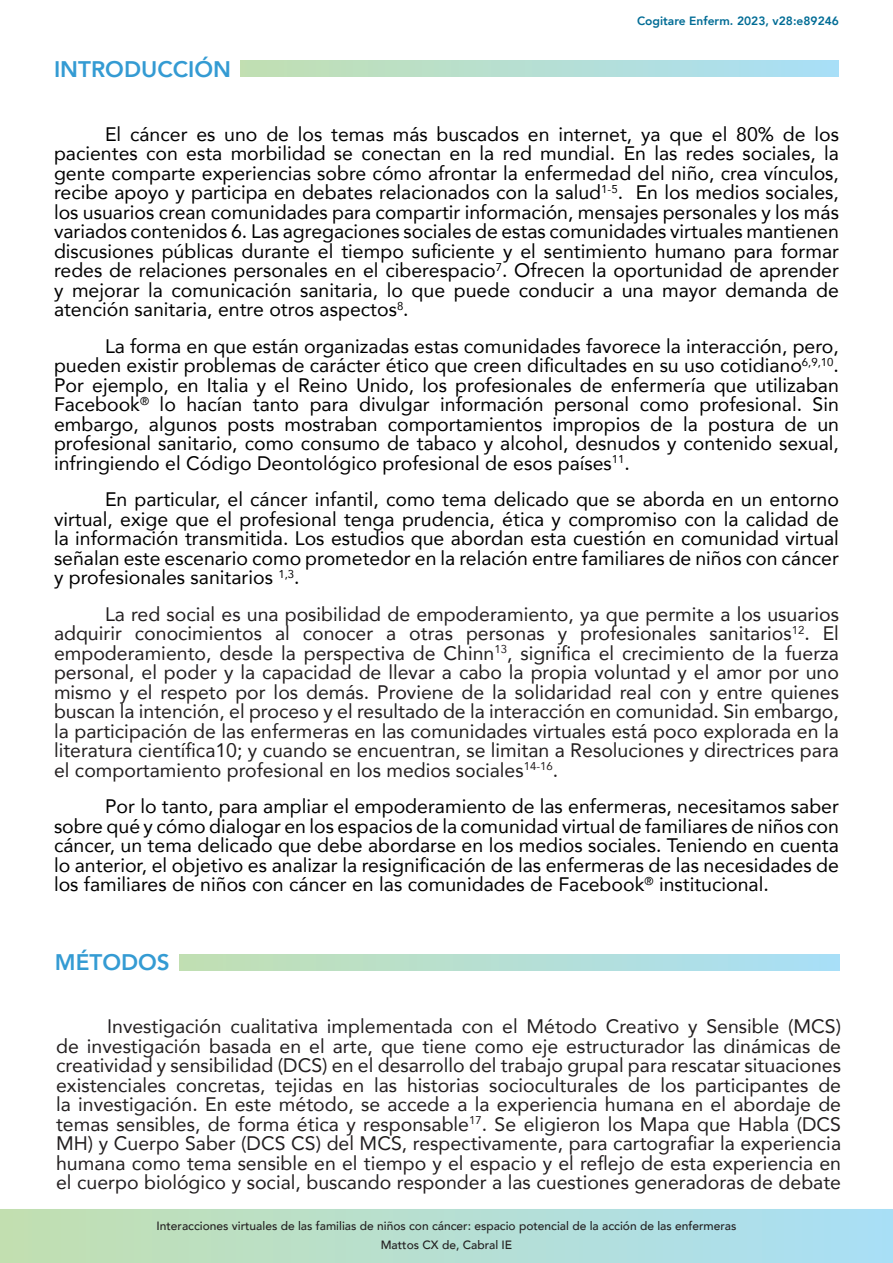
<style>
.page{position:relative;width:893px;height:1263px;background:#fff}
.page>*{position:absolute;margin:0;border:0;box-sizing:border-box;transform-origin:0 0}
.t1{font:800 22.5px "Avenir";color:#349bd3}
.t2{font:19.5px/19.5px "Avenir";color:#000001;text-align:justify}
.t3{font:19.5px/19.5px "Avenir";color:#231f20;text-align:justify}
.t4{font:500 12px/18.6px "Avenir";color:#231f20;text-align:center}
.t5{font:800 12px "Avenir";color:#006c95}
</style>
<div class="page">
<svg style="left:0;top:1209px;width:893px;height:54px;background:#b6dfd2"></svg>
<div style="left:241px;top:60px;width:598px;height:17px;background:linear-gradient(to right,#c2dfb1,#a9dff7)"></div>
<div style="left:180px;top:954px;width:660px;height:16px;background:linear-gradient(to right,#c2dfb2,#a9dff7)"></div>
<p class="t1" style="left:54px;top:48px;width:179px">INTRODUCCIÓN</p>
<p class="t5" style="left:637px;top:10px;width:203px">Cogitare Enferm. 2023, v28:e89246</p>
<p class="t2" style="left:54px;top:124px;width:787px;text-indent:51px">El cáncer es uno de los temas más buscados en internet, ya que el 80% de los pacientes con esta morbilidad se conectan en la red mundial. En las redes sociales, la gente comparte experiencias sobre cómo afrontar la enfermedad del niño, crea vínculos, recibe apoyo y participa en debates relacionados con la salud<sup>1-5</sup>. En los medios sociales, los usuarios crean comunidades para compartir información, mensajes personales y los más variados contenidos 6. Las agregaciones sociales de estas comunidades virtuales mantienen discusiones públicas durante el tiempo suficiente y el sentimiento humano para formar redes de relaciones personales en el ciberespacio<sup>7</sup>. Ofrecen la oportunidad de aprender y mejorar la comunicación sanitaria, lo que puede conducir a una mayor demanda de atención sanitaria, entre otros aspectos<sup>8</sup>.</p>
<p class="t2" style="left:54px;top:336px;width:786px;text-indent:51px">La forma en que están organizadas estas comunidades favorece la interacción, pero, pueden existir problemas de carácter ético que creen dificultades en su uso cotidiano<sup>6,9,10</sup>.<br>Por ejemplo, en Italia y el Reino Unido, los profesionales de enfermería que utilizaban Facebook<sup>®</sup> lo hacían tanto para divulgar información personal como profesional. Sin embargo, algunos posts mostraban comportamientos impropios de la postura de un profesional sanitario, como consumo de tabaco y alcohol, desnudos y contenido sexual, infringiendo el Código Deontológico profesional de esos países<sup>11</sup>.</p>
<p class="t2" style="left:54px;top:489px;width:786px;text-indent:51px">En particular, el cáncer infantil, como tema delicado que se aborda en un entorno virtual, exige que el profesional tenga prudencia, ética y compromiso con la calidad de la información transmitida. Los estudios que abordan esta cuestión en comunidad virtual señalan este escenario como prometedor en la relación entre familiares de niños con cáncer y profesionales sanitarios <sup>1,3</sup>.</p>
<p class="t3" style="left:54px;top:604px;width:787px;text-indent:51px">La red social es una posibilidad de empoderamiento, ya que permite a los usuarios adquirir conocimientos al conocer a otras personas y profesionales sanitarios<sup>12</sup>. El empoderamiento, desde la perspectiva de Chinn<sup>13</sup>, significa el crecimiento de la fuerza personal, el poder y la capacidad de llevar a cabo la propia voluntad y el amor por uno mismo y el respeto por los demás. Proviene de la solidaridad real con y entre quienes buscan la intención, el proceso y el resultado de la interacción en comunidad. Sin embargo, la participación de las enfermeras en las comunidades virtuales está poco explorada en la literatura científica10; y cuando se encuentran, se limitan a Resoluciones y directrices para el comportamiento profesional en los medios sociales<sup>14-16</sup>.</p>
<p class="t2" style="left:54px;top:796px;width:786px;text-indent:51px">Por lo tanto, para ampliar el empoderamiento de las enfermeras, necesitamos saber sobre qué y cómo dialogar en los espacios de la comunidad virtual de familiares de niños con cáncer, un tema delicado que debe abordarse en los medios sociales. Teniendo en cuenta lo anterior, el objetivo es analizar la resignificación de las enfermeras de las necesidades de los familiares de niños con cáncer en las comunidades de Facebook<sup>®</sup> institucional.</p>
<p class="t1" style="left:55px;top:942px;width:116px">MÉTODOS</p>
<p class="t3" style="left:56px;top:1016px;width:786px;text-indent:51px">Investigación cualitativa implementada con el Método Creativo y Sensible (MCS) de investigación basada en el arte, que tiene como eje estructurador las dinámicas de creatividad y sensibilidad (DCS) en el desarrollo del trabajo grupal para rescatar situaciones existenciales concretas, tejidas en las historias socioculturales de los participantes de la investigación. En este método, se accede a la experiencia humana en el abordaje de temas sensibles, de forma ética y responsable<sup>17</sup>. Se eligieron los Mapa que Habla (DCS MH) y Cuerpo Saber (DCS CS) del MCS, respectivamente, para cartografiar la experiencia humana como tema sensible en el tiempo y el espacio y el reflejo de esta experiencia en el cuerpo biológico y social, buscando responder a las cuestiones generadoras de debate</p>
<p class="t4" style="left:156px;top:1216px;width:581px">Interacciones virtuales de las familias de niños con cáncer: espacio potencial de la acción de las enfermeras<br>Mattos CX de, Cabral IE</p>
</div>
